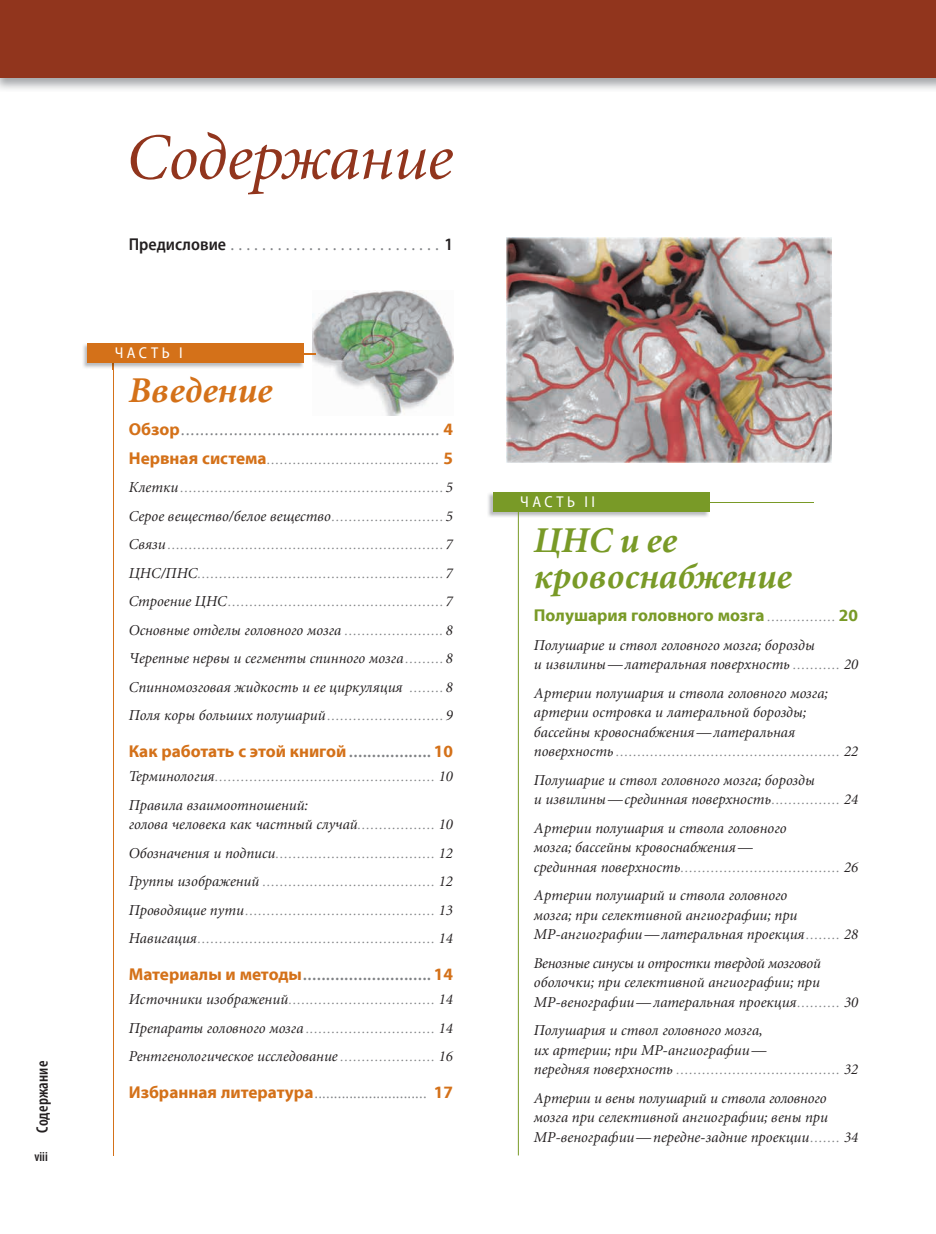
<style>
.page{position:relative;width:936px;height:1234px;background:#fff}
.page>*{position:absolute;margin:0;border:0;box-sizing:border-box;transform-origin:0 0}
.t1{font:italic 66px "Minion Cyr";letter-spacing:-.01em;color:#91351d}
.t2{font:italic 700 36px/36px "Minion Cyr";color:#799a27}
.t3{font:italic 700 36px "Minion Cyr";color:#d47119}
.t4{font:700 17.25px "Myriad Pro";color:#d47119}
.t5{font:700 17.25px "Myriad Pro";color:#799a27}
.t6{font:italic 16.5px "Myriad Pro";color:#808285}
.t7{font:600 condensed 16.5px "Myriad Pro";letter-spacing:.01em;color:#231f20}
.t8{font:semi-condensed 15.75px "Myriad Pro";letter-spacing:.22em;color:#fff}
.t9{font:italic 15px/19.5px "Minion Cyr";color:#231f20}
.t10{font:italic 13.5px/28.5px "Minion Cyr";color:#808285}
.t11{font:13.5px "Myriad Pro";color:#808285}
.t12{font:700 13.5px "Myriad Pro";color:#808285}
.t13{font:600 semi-condensed 13.5px "Myriad Pro";color:#808285}
.t14{font:600 condensed 13.5px "Myriad Pro";color:#231f20}
.s1{font-size:17.25px;color:#231f20}
.s2{font-weight:700;font-style:normal;font-size:17.25px;color:#d47119}
.s3{font-family:"Myriad Pro";font-weight:700;font-style:normal;font-size:17.25px;color:#d47119}
.s4{font-size:15px;color:#231f20}
.s5{font-size:13.5px;color:#808285}
.s6{font-size:17.25px;color:#d47119}
.s7{font-weight:700;font-size:17.25px;color:#d47119}
.s8{font-family:"Minion Cyr";font-weight:400;font-style:italic;font-size:13.5px;color:#808285}
</style>
<div class="page">
<img style="left:312px;top:290px;width:141px;height:125px">
<hr style="left:118px;top:353px;width:198px;height:1px;background:#d47119">
<div style="left:0;top:0;width:935px;height:78px;background:#91351d"></div>
<hr style="left:113px;top:353px;width:1px;height:802px;background:#d47119">
<hr style="left:525px;top:501px;width:288px;height:1px;background:#799a27">
<img style="left:488px;top:493px;width:221px;height:24px">
<div style="left:493px;top:492px;width:216px;height:19px;background:#799a27"></div>
<hr style="left:518px;top:498px;width:1px;height:657px;background:#799a27">
<img style="left:83px;top:343px;width:220px;height:26px">
<div style="left:88px;top:343px;width:216px;height:20px;background:#d47119"></div>
<img style="left:506px;top:237px;width:325px;height:225px">
<p class="t7" style="left:32px;top:1132px;width:73px;rotate:-90deg">Содержание</p>
<p class="t14" style="left:34px;top:1147px;width:15px">viii</p>
<h1 class="t1" style="left:126px;top:118px;width:328px">Содержание</h1>
<p class="t13" style="left:129px;top:237px;width:326px"><span class="s1">Предисловие</span>...........................<span class="s1">1</span></p>
<p class="t8" style="left:115px;top:343px;width:69px">ЧАСТЬ I</p>
<h2 class="t3" style="left:129px;top:369px;width:145px">Введение</h2>
<p class="t6" style="left:129px;top:419px;width:326px"><span class="s2">Обзор</span>...................................................... <span class="s2">4</span></p>
<p class="t10" style="left:129px;top:445px;width:326px"><span class="s3">Нервная система</span>........................................ <span class="s3">5<br></span><span class="s4">Клетки</span>............................................................. <span class="s4">5</span></p>
<p class="t9" style="left:129px;top:506px;width:325px">Серое вещество/белое вещество<span class="s5">..........................</span> 5</p>
<p class="t10" style="left:129px;top:530px;width:326px;text-align:justify"><span class="s4">Связи</span>................................................................ <span class="s4">7<br>ЦНС/ПНС</span>......................................................... <span class="s4">7<br>Строение ЦНС</span>.................................................. <span class="s4">7</span></p>
<p class="t9" style="left:129px;top:615px;width:325px;line-height:28.5px;text-align:justify">Основные отделы головного мозга <span class="s5">.......................</span> 8<br>Черепные нервы и сегменты спинного мозга <span class="s5">.........</span> 8<br>Спинномозговая жидкость и ее циркуляция <span class="s5">........</span> 8</p>
<p class="t10" style="left:129px;top:701px;width:325px"><span class="s4">Поля коры больших полушарий</span>........................... <span class="s4">9</span></p>
<p class="t4" style="left:129px;top:739px;width:326px">Как работать с этой книгой <span class="s5">..................</span> 10</p>
<p class="t10" style="left:129px;top:762px;width:326px"><span class="s4">Терминология</span>................................................... <span class="s4">10</span></p>
<p class="t9" style="left:129px;top:794px;width:326px">Правила взаимоотношений:<br>голова человека как частный случай<span class="s5">..................</span> 10</p>
<p class="t10" style="left:129px;top:838px;width:326px;text-align:justify"><span class="s4">Обозначения и подписи</span>..................................... <span class="s4">12<br>Группы изображений</span> ........................................ <span class="s4">12<br>Проводящие пути</span>............................................ <span class="s4">13<br>Навигация</span>....................................................... <span class="s4">14</span></p>
<p class="t12" style="left:129px;top:966px;width:326px"><span class="s6">Материалы и методы</span>............................ <span class="s6">14</span></p>
<p class="t10" style="left:129px;top:985px;width:326px"><span class="s4">Источники изображений</span>.................................. <span class="s4">14<br>Препараты головного мозга</span>.............................. <span class="s4">14</span></p>
<p class="t9" style="left:129px;top:1046px;width:326px">Рентгенологическое исследование <span class="s5">......................</span> 16</p>
<p class="t11" style="left:129px;top:1084px;width:326px"><span class="s7">Избранная литература</span>............................. <span class="s7">17</span></p>
<p class="t8" style="left:520px;top:492px;width:76px">ЧАСТЬ II</p>
<h2 class="t2" style="left:534px;top:522px;width:259px">ЦНС и ее кровоснабжение</h2>
<p class="t5" style="left:534px;top:604px;width:326px">Полушария головного мозга <span class="s8">................</span> 20</p>
<p class="t9" style="left:534px;top:634px;width:326px">Полушарие и ствол головного мозга; борозды<br>и извилины — латеральная поверхность <span class="s5">...........</span> 20</p>
<p class="t9" style="left:534px;top:682px;width:296px">Артерии полушария и ствола головного мозга; артерии островка и латеральной борозды; бассейны кровоснабжения — латеральная</p>
<p class="t10" style="left:534px;top:737px;width:326px"><span class="s4">поверхность</span>.................................................... <span class="s4">22</span></p>
<p class="t9" style="left:534px;top:769px;width:325px">Полушарие и ствол головного мозга; борозды<br>и извилины — срединная поверхность<span class="s5">................</span> 24</p>
<p class="t9" style="left:534px;top:817px;width:254px">Артерии полушария и ствола головного мозга; бассейны кровоснабжения —</p>
<p class="t10" style="left:534px;top:852px;width:326px"><span class="s4">срединная поверхность</span>..................................... <span class="s4">26</span></p>
<p class="t9" style="left:534px;top:885px;width:325px">Артерии полушарий и ствола головного<br>мозга; при селективной ангиографии; при<br>МР-ангиографии — латеральная проекция<span class="s5">........</span> 28</p>
<p class="t9" style="left:534px;top:952px;width:326px">Венозные синусы и отростки твердой мозговой оболочки; при селективной ангиографии; при<br>МР-венографии — латеральная проекция<span class="s5">..........</span> 30</p>
<p class="t9" style="left:534px;top:1020px;width:234px">Полушария и ствол головного мозга, их артерии; при МР-ангиографии —</p>
<p class="t10" style="left:534px;top:1055px;width:326px"><span class="s4">передняя поверхность</span> ...................................... <span class="s4">32</span></p>
<p class="t9" style="left:534px;top:1087px;width:325px">Артерии и вены полушарий и ствола головного мозга при селективной ангиографии; вены при<br>МР-венографии — передне-задние проекции<span class="s5">.......</span> 34</p>
</div>
